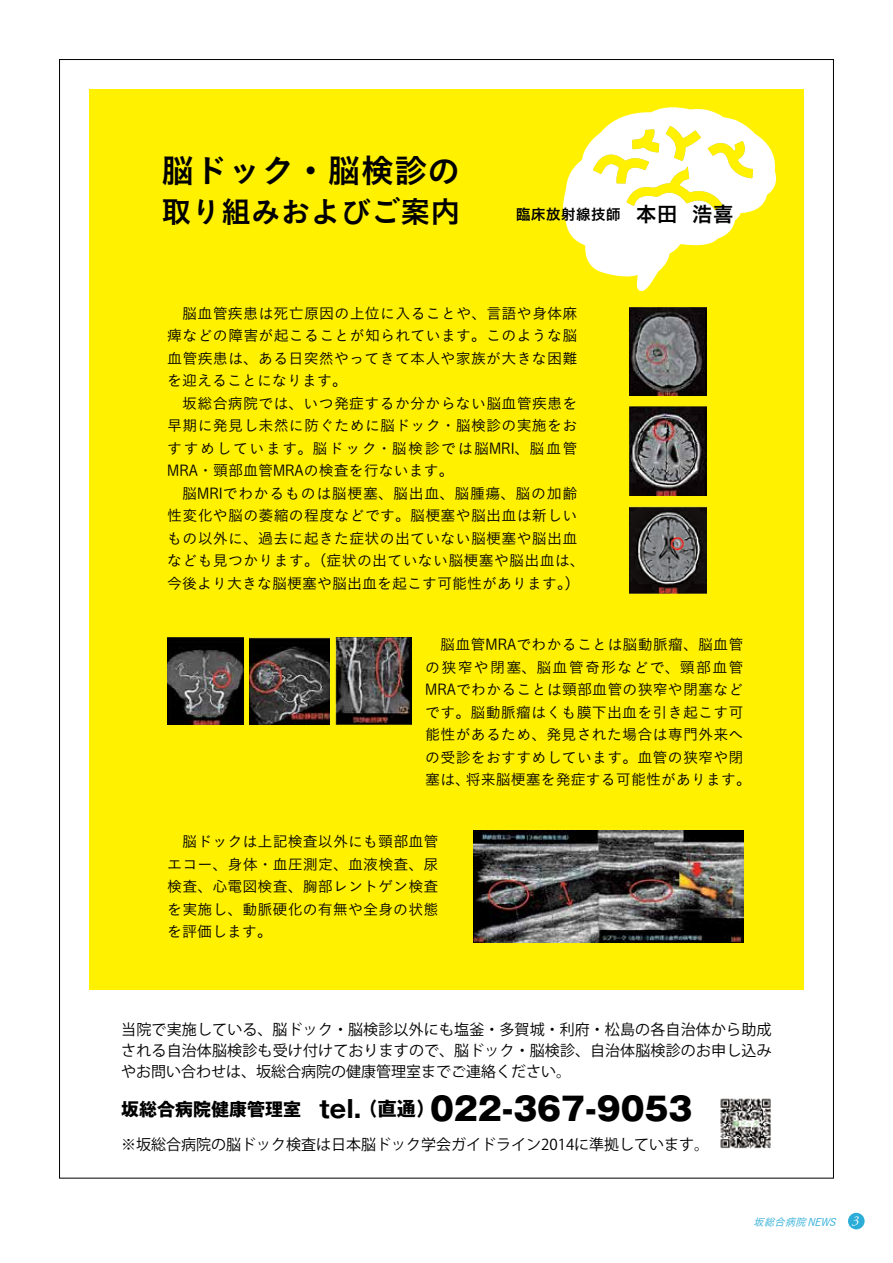
<style>
.page{position:relative;width:893px;height:1263px;background:#fff}
.page>*{position:absolute;margin:0;border:0;box-sizing:border-box;transform-origin:0 0}
.t1{font:33.3px "Koburina Go Std W6";color:#000}
.t2{font:800 31.5px "Gothic MB101 Pro";color:#000}
.t3{font:29.85px "Koburina Go Std W6";color:#000}
.t4{font:15px/22.5px "Koburina Go Std W3";letter-spacing:.015em;color:#000}
.t5{font:15px/21px "Koz Go Pr 6 N";color:#000;text-align:justify}
.t6{font:15px "Koburina Go Std W6";color:#000}
.t7{font:italic 10.5px "Koburina Go Std W3";color:#2badd7}
.s1{font-size:21px}
.s2{font-weight:700;font-size:24px}
.s3{font-weight:700;font-size:19.5px}
.s4{font-family:"Adobe Garamond Pro";font-size:13.5px;color:#fff}
</style>
<div class="page">
<hr style="left:0;top:53px;width:1px;height:1210px;background:#f5fbfe">
<div style="left:848px;top:1213px;width:17px;height:16px;background:#2badd7;border-radius:50%"></div>
<div style="left:89px;top:89px;width:715px;height:901px;background:#fff100"></div>
<svg style="left:563px;top:107px;width:213px;height:185px"></svg>
<img style="left:720px;top:1098px;width:51px;height:51px">
<img style="left:630px;top:308px;width:76px;height:88px">
<img style="left:630px;top:407px;width:76px;height:88px">
<img style="left:630px;top:507px;width:76px;height:86px">
<img style="left:168px;top:637px;width:76px;height:88px">
<img style="left:250px;top:637px;width:79px;height:88px">
<img style="left:335px;top:637px;width:76px;height:88px">
<img style="left:473px;top:831px;width:270px;height:112px">
<h1 class="t1" style="left:161px;top:145px;width:301px">脳ドック・脳検診の</h1>
<h3 class="t3" style="left:161px;top:188px;width:301px">取り組みおよびご案内</h3>
<p class="t6" style="left:516px;top:203px;width:219px">臨床放射線技師　<span class="s1">本田 浩喜</span></p>
<p class="t4" style="left:167px;top:302px;width:419px">　脳血管疾患は死亡原因の上位に入ることや、言語や身体麻痺などの障害が起こることが知られています。このような脳血管疾患は、ある日突然やってきて本人や家族が大きな困難を迎えることになります。<br>　坂総合病院では、いつ発症するか分からない脳血管疾患を早期に発見し未然に防ぐために脳ドック・脳検診の実施をおすすめしています。脳ドック・脳検診では脳MRI、脳血管<br>MRA・頸部血管MRAの検査を行ないます。　<br>　脳MRIでわかるものは脳梗塞、脳出血、脳腫瘍、脳の加齢性変化や脳の萎縮の程度などです。脳梗塞や脳出血は新しいもの以外に、過去に起きた症状の出ていない脳梗塞や脳出血なども見つかります。（症状の出ていない脳梗塞や脳出血は、今後より大きな脳梗塞や脳出血を起こす可能性があります。）</p>
<p class="t4" style="left:425px;top:633px;width:327px">　脳血管MRAでわかることは脳動脈瘤、脳血管の狭窄や閉塞、脳血管奇形などで、頸部血管<br>MRAでわかることは頸部血管の狭窄や閉塞などです。脳動脈瘤はくも膜下出血を引き起こす可能性があるため、発見された場合は専門外来への受診をおすすめしています。血管の狭窄や閉塞は、将来脳梗塞を発症する可能性があります。</p>
<p class="t4" style="left:167px;top:830px;width:273px;text-align:justify">　脳ドックは上記検査以外にも頸部血管エコー、身体・血圧測定、血液検査、尿検査、心電図検査、胸部レントゲン検査を実施し、動脈硬化の有無や全身の状態を評価します。</p>
<p class="t5" style="left:121px;top:1019px;width:652px">当院で実施している、脳ドック・脳検診以外にも塩釡・多賀城・利府・松島の各自治体から助成される自治体脳検診も受け付けておりますので、脳ドック・脳検診、自治体脳検診のお申し込みやお問い合わせは、坂総合病院の健康管理室までご連絡ください。</p>
<h2 class="t2" style="left:121px;top:1082px;width:573px"><sup>坂総合病院健康管理室　</sup><span class="s2">tel.</span><span class="s3">（直通）</span>022-367-9053</h2>
<p class="t5" style="left:121px;top:1134px;width:590px">※坂総合病院の脳ドック検査は日本脳ドック学会ガイドライン2014に準拠しています。</p>
<p class="t7" style="left:753px;top:1214px;width:107px">坂総合病院 NEWS <span class="s4">3</span></p>
</div>
